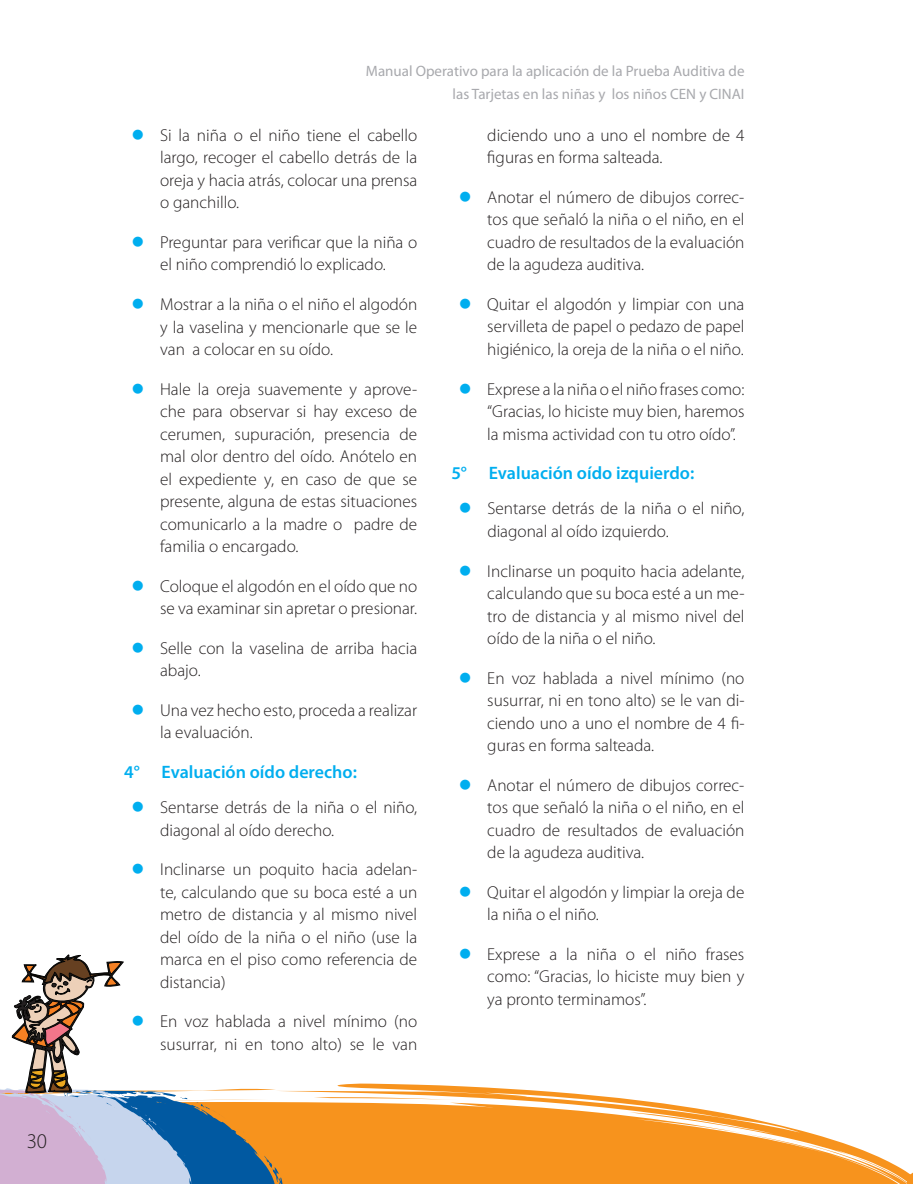
<style>
.page{position:relative;width:913px;height:1184px;background:#fff}
.page>*{position:absolute;margin:0;border:0;box-sizing:border-box;transform-origin:0 0}
.t1{font:300 21px "Myriad Pro";color:#231f20}
.t2{font:600 18px "Myriad Pro";color:#00aeef}
.t3{font:300 17.25px/22.5px "Myriad Pro";color:#231f20;text-align:justify}
.t4{font:15px/22.5px "Myriad Pro";color:#a8a9ad;text-align:right}
</style>
<div class="page">
<svg style="left:307px;top:1083px;width:600px;height:100px;fill:#f7931d"></svg>
<div style="left:538px;top:1128px;width:170px;height:19px;background:#f7931d"></div>
<svg style="left:314px;top:1096px;width:182px;height:11px"></svg>
<svg style="left:422px;top:1122px;width:35px;height:1px"></svg>
<svg style="left:568px;top:1113px;width:22px;height:3px"></svg>
<svg style="left:330px;top:1120px;width:27px;height:1px"></svg>
<svg style="left:907px;top:1172px;width:6px;height:12px"></svg>
<svg style="left:0;top:954px;width:307px;height:230px"></svg>
<p class="t1" style="left:27px;top:1128px;width:22px">30</p>
<p class="t4" style="left:366px;top:60px;width:380px">Manual Operativo para la aplicación de la Prueba Auditiva de las Tarjetas en las niñas y los niños CEN y CINAI</p>
<p class="t3" style="left:160px;top:124px;width:259px">Si la niña o el niño tiene el cabello largo, recoger el cabello detrás de la oreja y hacia atrás, colocar una prensa o ganchillo.</p>
<p class="t3" style="left:160px;top:231px;width:259px">Preguntar para verificar que la niña o el niño comprendió lo explicado.</p>
<p class="t3" style="left:160px;top:293px;width:259px">Mostrar a la niña o el niño el algodón y la vaselina y mencionarle que se le van a colocar en su oído.</p>
<p class="t3" style="left:160px;top:377px;width:259px">Hale la oreja suavemente y aprove&shy;che para observar si hay exceso de cerumen, supuración, presencia de mal olor dentro del oído. Anótelo en el expediente y, en caso de que se presente, alguna de estas situaciones comunicarlo a la madre o padre de familia o encargado.</p>
<p class="t3" style="left:160px;top:574px;width:259px">Coloque el algodón en el oído que no se va examinar sin apretar o presionar.</p>
<p class="t3" style="left:160px;top:636px;width:259px">Selle con la vaselina de arriba hacia abajo.</p>
<p class="t3" style="left:160px;top:698px;width:259px">Una vez hecho esto, proceda a realizar la evaluación.</p>
<p class="t2" style="left:124px;top:760px;width:234px">4° Evaluación oído derecho:</p>
<p class="t3" style="left:160px;top:795px;width:259px">Sentarse detrás de la niña o el niño, diagonal al oído derecho.</p>
<p class="t3" style="left:160px;top:857px;width:259px">Inclinarse un poquito hacia adelan&shy;te, calculando que su boca esté a un metro de distancia y al mismo nivel del oído de la niña o el niño (use la marca en el piso como referencia de distancia)</p>
<p class="t3" style="left:160px;top:1009px;width:259px">En voz hablada a nivel mínimo (no susurrar, ni en tono alto) se le van</p>
<p class="t3" style="left:487px;top:124px;width:259px">diciendo uno a uno el nombre de 4 figuras en forma salteada.</p>
<p class="t3" style="left:487px;top:186px;width:259px">Anotar el número de dibujos correc&shy;tos que señaló la niña o el niño, en el cuadro de resultados de la evaluación de la agudeza auditiva.</p>
<p class="t3" style="left:487px;top:293px;width:259px">Quitar el algodón y limpiar con una servilleta de papel o pedazo de papel higiénico, la oreja de la niña o el niño.</p>
<p class="t3" style="left:487px;top:377px;width:259px">Exprese a la niña o el niño frases como: “Gracias, lo hiciste muy bien, haremos la misma actividad con tu otro oído”.</p>
<p class="t2" style="left:451px;top:461px;width:245px">5° Evaluación oído izquierdo:</p>
<p class="t3" style="left:487px;top:497px;width:259px">Sentarse detrás de la niña o el niño, diagonal al oído izquierdo.</p>
<p class="t3" style="left:487px;top:559px;width:259px">Inclinarse un poquito hacia adelante, calculando que su boca esté a un me&shy;tro de distancia y al mismo nivel del oído de la niña o el niño.</p>
<p class="t3" style="left:487px;top:666px;width:259px">En voz hablada a nivel mínimo (no susurrar, ni en tono alto) se le van di&shy;ciendo uno a uno el nombre de 4 fi&shy;guras en forma salteada.</p>
<p class="t3" style="left:487px;top:773px;width:259px">Anotar el número de dibujos correc&shy;tos que señaló la niña o el niño, en el cuadro de resultados de evaluación de la agudeza auditiva.</p>
<p class="t3" style="left:487px;top:880px;width:259px">Quitar el algodón y limpiar la oreja de la niña o el niño.</p>
<p class="t3" style="left:487px;top:942px;width:259px">Exprese a la niña o el niño frases como: “Gracias, lo hiciste muy bien y ya pronto terminamos”.</p>
</div>
